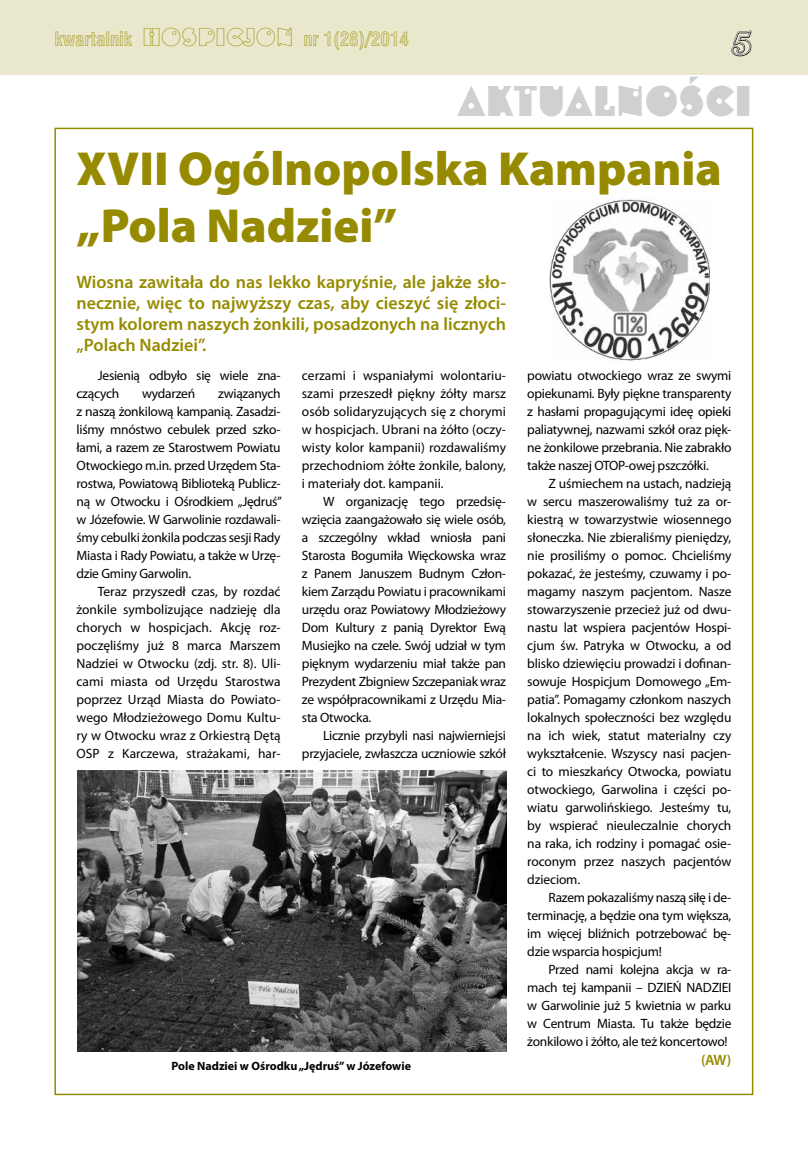
<style>
.page{position:relative;width:808px;height:1149px;background:#fff}
.page>*{position:absolute;margin:0;border:0;box-sizing:border-box;transform-origin:0 0}
.t1{font:900 48px/57px "Myriad Pro";color:#968b00}
.t2{font:30px "Shotgun PL";color:#ced0d2}
.t3{font:30px "Windsor Out PL";color:#fff}
.t4{font:600 18px/21px "Myriad Pro";color:#968b00;text-align:justify}
.t5{font:18px "Swis 721 Bd Cn Out PL";color:#968b00}
.t6{font:600 15px "Myriad Pro";color:#968b00}
.t7{font:13.5px/18px "Myriad Pro";letter-spacing:-.02em;color:#000;text-align:justify}
.t8{font:700 12px "Myriad Pro";color:#000}
.s1{font-family:"Shotgun Blanks PL"}
</style>
<div class="page">
<div style="left:0;top:0;width:808px;height:75px;background:#eae8cc"></div>
<svg style="left:731px;top:30px;width:21px;height:27px"></svg>
<img style="left:77px;top:770px;width:429px;height:281px">
<img style="left:550px;top:197px;width:159px;height:164px">
<h3 class="t5" style="left:54px;top:27px;width:356px">kwartalnik <span class="s1">HOSPICJON</span> nr 1(28)/2014</h3>
<h2 class="t3" style="left:731px;top:22px;width:23px">5</h2>
<h2 class="t2" style="left:458px;top:88px;width:296px">AKTUALNOŚCI</h2>
<h1 class="t1" style="left:77px;top:138px;width:647px">XVII Ogólnopolska Kampania „Pola Nadziei”</h1>
<h3 class="t4" style="left:77px;top:271px;width:431px">Wiosna zawitała do nas lekko kapryśnie, ale jakże sło&shy;necznie, więc to najwyższy czas, aby cieszyć się złoci&shy;stym kolorem naszych żonkili, posadzonych na licznych „Polach Nadziei”.</h3>
<p class="t7" style="left:77px;top:366px;width:206px;text-indent:21px">Jesienią odbyło się wiele zna&shy;czących</p>
<p class="t7" style="left:527px;top:366px;width:206px">powiatu otwockiego wraz ze swymi opiekunami. Były piękne transparenty z hasłami propagującymi ideę opieki paliatywnej, nazwami szkół oraz pięk&shy;ne żonkilowe przebrania. Nie zabrakło także naszej OTOP-owej pszczółki.</p>
<p class="t7" style="left:527px;top:474px;width:206px;text-indent:21px">Z uśmiechem na ustach, nadzieją w sercu maszerowaliśmy tuż za or&shy;kiestrą w towarzystwie wiosennego słoneczka. Nie zbieraliśmy pieniędzy, nie prosiliśmy o pomoc. Chcieliśmy pokazać, że jesteśmy, czuwamy i po&shy;magamy naszym pacjentom. Nasze stowarzyszenie przecież już od dwu&shy;nastu lat wspiera pacjentów Hospi&shy;cjum św. Patryka w Otwocku, a od blisko dziewięciu prowadzi i dofinan&shy;sowuje Hospicjum Domowego „Em&shy;patia”. Pomagamy członkom naszych lokalnych społeczności bez względu na ich wiek, statut materialny czy wykształcenie. Wszyscy nasi pacjen&shy;ci to mieszkańcy Otwocka, powiatu otwockiego, Garwolina i części po&shy;wiatu garwolińskiego. Jesteśmy tu, by wspierać nieuleczalnie chorych na raka, ich rodziny i pomagać osie&shy;roconym przez naszych pacjentów dzieciom.</p>
<p class="t7" style="left:527px;top:888px;width:206px;text-indent:21px">Razem pokazaliśmy naszą siłę i de&shy;terminację, a będzie ona tym większa, im więcej bliźnich potrzebować bę&shy;dzie wsparcia hospicjum!</p>
<p class="t7" style="left:527px;top:960px;width:206px;text-indent:21px">Przed nami kolejna akcja w ra&shy;mach tej kampanii – DZIEŃ NADZIEI w Garwolinie już 5 kwietnia w parku w Centrum Miasta. Tu także będzie żonkilowo i żółto, ale też koncertowo!</p>
<p class="t6" style="left:701px;top:1049px;width:32px">(AW)</p>
<p class="t7" style="left:302px;top:366px;width:206px">cerzami i wspaniałymi wolontariu&shy;szami przeszedł piękny żółty marsz osób solidaryzujących się z chorymi w hospicjach. Ubrani na żółto (oczy&shy;wisty kolor kampanii) rozdawaliśmy przechodniom żółte żonkile, balony, i materiały dot. kampanii.</p>
<p class="t7" style="left:302px;top:492px;width:206px;text-indent:21px">W organizację tego przedsię&shy;wzięcia zaangażowało się wiele osób, a szczególny wkład wniosła pani Starosta Bogumiła Więckowska wraz z Panem Januszem Budnym Człon&shy;kiem Zarządu Powiatu i pracownikami urzędu oraz Powiatowy Młodzieżowy Dom Kultury z panią Dyrektor Ewą Musiejko na czele. Swój udział w tym pięknym wydarzeniu miał także pan Prezydent Zbigniew Szczepaniak wraz ze współpracownikami z Urzędu Mia&shy;sta Otwocka.</p>
<p class="t7" style="left:302px;top:726px;width:206px;text-align:right">Licznie przybyli nasi najwierniejsi przyjaciele, zwłaszcza uczniowie szkół</p>
<p class="t7" style="left:77px;top:384px;width:207px;text-indent:141px">związanych z naszą żonkilową kampanią. Zasadzi&shy;liśmy mnóstwo cebulek przed szko&shy;łami, a razem ze Starostwem Powiatu Otwockiego m.in. przed Urzędem Sta&shy;rostwa, Powiatową Biblioteką Publicz&shy;ną w Otwocku i Ośrodkiem „Jędruś” w Józefowie. W Garwolinie rozdawali&shy;śmy cebulki żonkila podczas sesji Rady Miasta i Rady Powiatu, a także w Urzę&shy;dzie Gminy Garwolin.</p>
<p class="t7" style="left:77px;top:582px;width:206px;text-indent:21px">Teraz przyszedł czas, by rozdać żonkile symbolizujące nadzieję dla chorych w hospicjach. Akcję roz&shy;poczęliśmy już 8 marca Marszem Nadziei w Otwocku (zdj. str. 8). Uli&shy;cami miasta od Urzędu Starostwa poprzez Urząd Miasta do Powiato&shy;wego Młodzieżowego Domu Kultu&shy;ry w Otwocku wraz z Orkiestrą Dętą OSP z Karczewa, strażakami, har-</p>
<p class="t7" style="left:142px;top:384px;width:55px">wydarzeń</p>
<p class="t8" style="left:172px;top:1057px;width:241px">Pole Nadziei w Ośrodku „Jędruś” w Józefowie</p>
</div>
